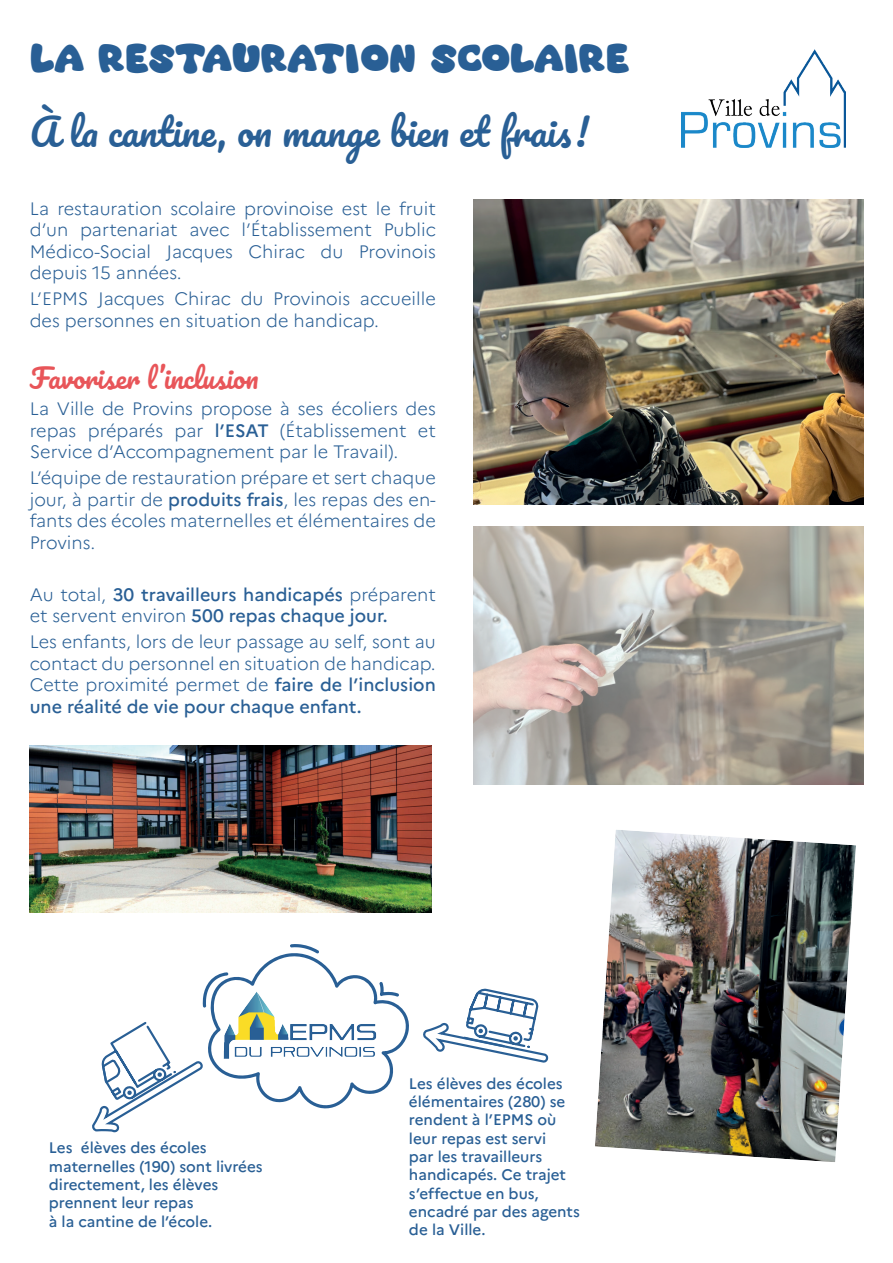
<style>
.page{position:relative;width:893px;height:1263px;background:#fff}
.page>*{position:absolute;margin:0;border:0;box-sizing:border-box;transform-origin:0 0}
.t1{font:37.5px "Pacifico";color:#295f95}
.t2{font:34.5px "Super Bubble";letter-spacing:.02em;color:#295f95}
.t3{font:27px "Pacifico";color:#e85559}
.t4{font:300 18px/21.6px "Marianne";color:#295f95;text-align:justify}
.t5{font:500 18px/21.6px "Marianne";color:#295f95}
.t6{font:500 15.3px/18.3px "Marianne";color:#295f95}
.s1{font-weight:500}
.s2{font-weight:300}
</style>
<div class="page">
<img style="left:595px;top:830px;width:261px;height:332px">
<img style="left:682px;top:50px;width:163px;height:98px">
<svg style="left:423px;top:988px;width:126px;height:75px"></svg>
<svg style="left:92px;top:944px;width:317px;height:189px"></svg>
<img style="left:474px;top:526px;width:389px;height:258px">
<img style="left:474px;top:200px;width:389px;height:305px">
<img style="left:30px;top:745px;width:401px;height:167px">
<h2 class="t2" style="left:31px;top:33px;width:600px">LA RESTAURATION SCOLAIRE</h2>
<h1 class="t1" style="left:30px;top:113px;width:560px">À la cantine, on mange bien et frais!</h1>
<p class="t4" style="left:30px;top:196px;width:408px">La restauration scolaire provinoise est le fruit d’un partenariat avec l’Établissement Public Médico-Social Jacques Chirac du Provinois depuis 15 années.</p>
<p class="t4" style="left:30px;top:287px;width:408px">L’EPMS Jacques Chirac du Provinois accueille des personnes en situation de handicap.</p>
<h3 class="t3" style="left:30px;top:364px;width:230px">Favoriser l’inclusion</h3>
<p class="t4" style="left:30px;top:397px;width:408px">La Ville de Provins propose à ses écoliers des repas préparés par <span class="s1">l’ESAT</span> (Établissement et Service d’Accompagnement par le Travail).</p>
<p class="t4" style="left:30px;top:466px;width:408px">L’équipe de restauration prépare et sert chaque jour, à partir de <span class="s1">produits frais</span>, les repas des en&shy;fants des écoles maternelles et élémentaires de Provins.</p>
<p class="t5" style="left:30px;top:582px;width:408px"><span class="s2">Au total,</span> 30 travailleurs handicapés <span class="s2">préparent et servent environ</span> 500 repas chaque jour.</p>
<p class="t4" style="left:30px;top:630px;width:408px">Les enfants, lors de leur passage au self, sont au contact du personnel en situation de handicap.<br>Cette proximité permet de <span class="s1">faire de l’inclusion une réalité de vie pour chaque enfant.</span></p>
<p class="t6" style="left:49px;top:1137px;width:215px">Les élèves des écoles maternelles (190) sont livrées directement, les élèves prennent leur repas<br>à la cantine de l’école.</p>
<p class="t6" style="left:409px;top:1073px;width:172px">Les élèves des écoles élémentaires (280) se rendent à l’EPMS où leur repas est servi<br>par les travailleurs handicapés. Ce trajet s’effectue en bus, encadré par des agents de la Ville.</p>
</div>
